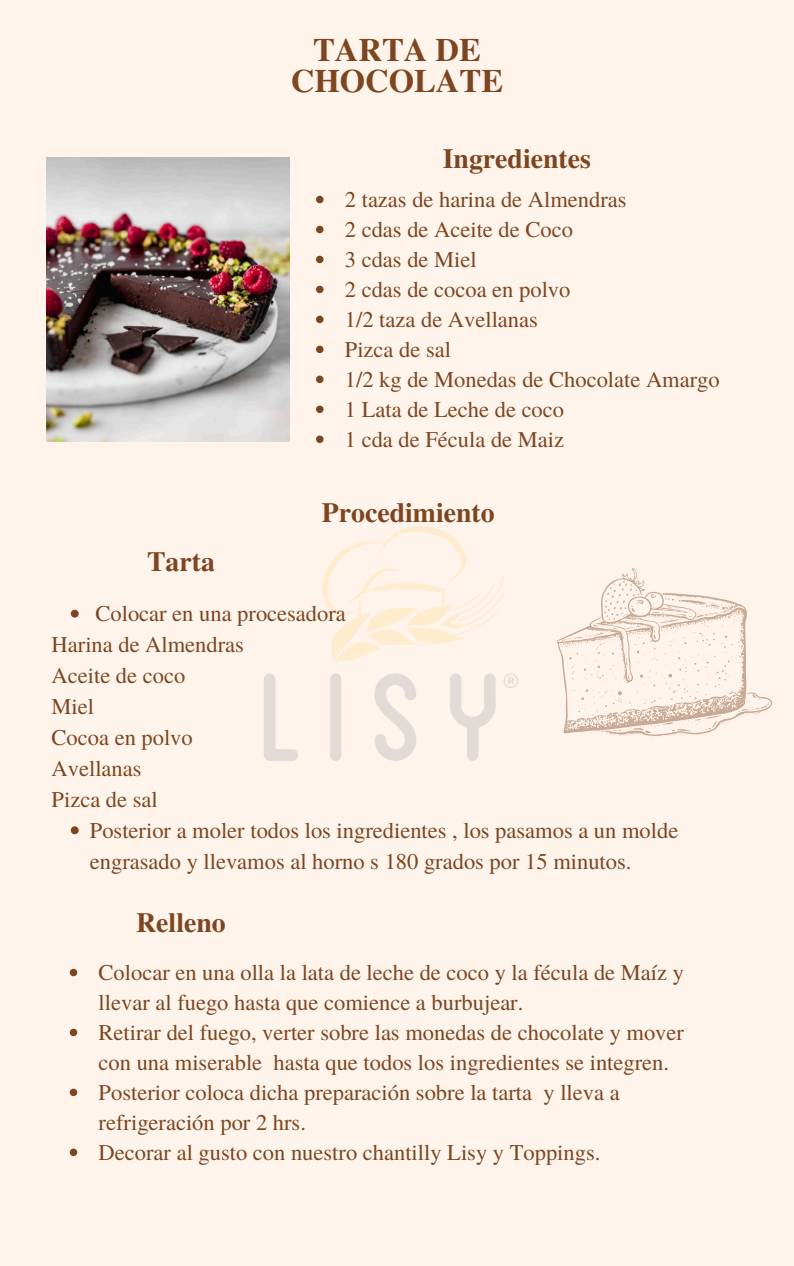
<style>
.page{position:relative;width:794px;height:1266px;background:#fff}
.page>*{position:absolute;margin:0;border:0;box-sizing:border-box;transform-origin:0 0}
.t1{font:700 32.62px/30.9px "Te X Gyre Termes";color:#7d4620;text-align:center}
.t2{font:700 27.75px "Te X Gyre Termes";color:#7d4620}
.t3{font:22.5px/30px "Te X Gyre Termes";color:#7d4620}
</style>
<div class="page">
<div style="left:0;top:0;width:793px;height:1266px;background:#fff4ec"></div>
<img style="left:47px;top:157px;width:242px;height:284px">
<svg style="left:601px;top:568px;width:170px;height:169px"></svg>
<img style="left:264px;top:526px;width:337px;height:235px">
<svg style="left:316px;top:196px;width:7px;height:7px"></svg>
<svg style="left:316px;top:226px;width:7px;height:7px"></svg>
<svg style="left:316px;top:256px;width:7px;height:7px"></svg>
<svg style="left:316px;top:286px;width:7px;height:7px"></svg>
<svg style="left:316px;top:316px;width:7px;height:7px"></svg>
<svg style="left:316px;top:346px;width:7px;height:7px"></svg>
<svg style="left:316px;top:376px;width:7px;height:7px"></svg>
<svg style="left:316px;top:405px;width:7px;height:8px"></svg>
<svg style="left:316px;top:435px;width:7px;height:8px"></svg>
<svg style="left:71px;top:610px;width:8px;height:7px"></svg>
<svg style="left:71px;top:826px;width:8px;height:8px"></svg>
<svg style="left:70px;top:968px;width:7px;height:8px"></svg>
<svg style="left:70px;top:1028px;width:7px;height:8px"></svg>
<svg style="left:70px;top:1088px;width:7px;height:8px"></svg>
<svg style="left:70px;top:1148px;width:7px;height:8px"></svg>
<p class="t1" style="left:290px;top:33px;width:214px">TARTA DE<br>CHOCOLATE</p>
<p class="t2" style="left:442px;top:137px;width:150px">Ingredientes</p>
<h2 class="t3" style="left:345px;top:183px;width:283px">2 tazas de harina de Almendras</h2>
<p class="t3" style="left:345px;top:213px;width:229px">2 cdas de Aceite de Coco</p>
<p class="t3" style="left:345px;top:243px;width:133px">3 cdas de Miel</p>
<p class="t3" style="left:345px;top:273px;width:227px">2 cdas de cocoa en polvo</p>
<p class="t3" style="left:345px;top:303px;width:194px">1/2 taza de Avellanas</p>
<p class="t3" style="left:345px;top:333px;width:108px">Pizca de sal</p>
<p class="t3" style="left:345px;top:363px;width:376px">1/2 kg de Monedas de Chocolate Amargo</p>
<p class="t3" style="left:345px;top:393px;width:221px">1 Lata de Leche de coco</p>
<p class="t3" style="left:345px;top:423px;width:221px">1 cda de Fécula de Maiz</p>
<p class="t2" style="left:321px;top:491px;width:174px">Procedimiento</p>
<h2 class="t2" style="left:147px;top:540px;width:69px">Tarta</h2>
<h2 class="t3" style="left:95px;top:597px;width:252px">Colocar en una procesadora</h2>
<p class="t3" style="left:52px;top:628px;width:194px">Harina de Almendras</p>
<p class="t3" style="left:52px;top:659px;width:135px">Aceite de coco</p>
<p class="t3" style="left:52px;top:690px;width:44px">Miel</p>
<p class="t3" style="left:52px;top:721px;width:143px">Cocoa en polvo</p>
<p class="t3" style="left:52px;top:752px;width:91px">Avellanas</p>
<p class="t3" style="left:52px;top:783px;width:108px">Pizca de sal</p>
<p class="t3" style="left:90px;top:813px;width:589px;line-height:30.9px">Posterior a moler todos los ingredientes , los pasamos a un molde engrasado y llevamos al horno s 180 grados por 15 minutos.</p>
<p class="t2" style="left:136px;top:900px;width:91px">Relleno</p>
<p class="t3" style="left:99px;top:956px;width:586px">Colocar en una olla la lata de leche de coco y la fécula de Maíz y llevar al fuego hasta que comience a burbujear.</p>
<h2 class="t3" style="left:99px;top:1016px;width:586px">Retirar del fuego, verter sobre las monedas de chocolate y mover con una miserable hasta que todos los ingredientes se integren.</h2>
<p class="t3" style="left:99px;top:1076px;width:522px">Posterior coloca dicha preparación sobre la tarta y lleva a refrigeración por 2 hrs.</p>
<p class="t3" style="left:99px;top:1136px;width:503px">Decorar al gusto con nuestro chantilly Lisy y Toppings.</p>
</div>
